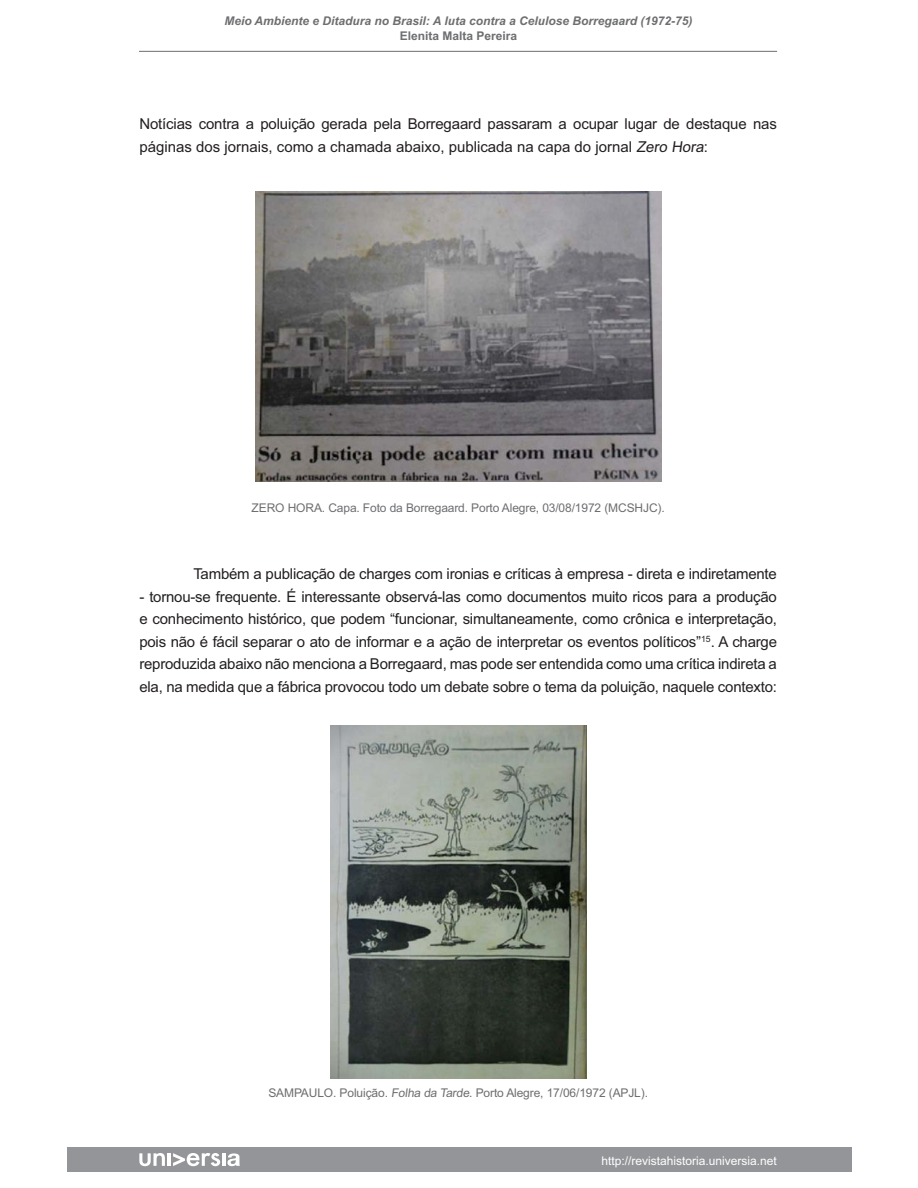
<style>
.page{position:relative;width:918px;height:1188px;background:#fff}
.page>*{position:absolute;margin:0;border:0;box-sizing:border-box;transform-origin:0 0}
.t1{font:15px/22.5px "Arial";letter-spacing:-.01em;color:#231f20}
.t2{font:12px "Arial";letter-spacing:-.01em;color:#6d6e70}
.t3{font:italic 700 12px "Arial";color:#6d6e70}
.t4{font:12px "Arial";color:#fff}
.t5{font:700 12px "Arial";color:#6d6e70}
</style>
<div class="page">
<div style="left:67px;top:1148px;width:784px;height:24px;background:#939598"></div>
<svg style="left:139px;top:1153px;width:101px;height:13px"></svg>
<hr style="left:139px;top:51px;width:638px;height:1px;background:#6d6e70">
<img style="left:256px;top:192px;width:405px;height:290px">
<img style="left:331px;top:725px;width:255px;height:354px">
<p class="t3" style="left:224px;top:17px;width:470px">Meio Ambiente e Ditadura no Brasil: A luta contra a Celulose Borregaard (1972-75)</p>
<p class="t5" style="left:400px;top:32px;width:119px">Elenita Malta Pereira</p>
<p class="t1" style="left:139px;top:114px;width:639px">Notícias contra a poluição gerada pela Borregaard passaram a ocupar lugar de destaque nas páginas dos jornais, como a chamada abaixo, publicada na capa do jornal Zero Hora:</p>
<p class="t2" style="left:252px;top:503px;width:415px">ZERO HORA. Capa. Foto da Borregaard. Porto Alegre, 03/08/1972 (MCSHJC).</p>
<p class="t1" style="left:193px;top:564px;width:585px">Também a publicação de charges com ironias e críticas à empresa - direta e indiretamente</p>
<p class="t1" style="left:139px;top:587px;width:639px;text-align:justify">- tornou-se frequente. É interessante observá-las como documentos muito ricos para a produção e conhecimento histórico, que podem “funcionar, simultaneamente, como crônica e interpretação, pois não é fácil separar o ato de informar e a ação de interpretar os eventos políticos”<sup>15</sup>. A charge reproduzida abaixo não menciona a Borregaard, mas pode ser entendida como uma crítica indireta a ela, na medida que a fábrica provocou todo um debate sobre o tema da poluição, naquele contexto:</p>
<p class="t2" style="left:268px;top:1088px;width:381px">SAMPAULO. Poluição. Folha da Tarde. Porto Alegre, 17/06/1972 (APJL).</p>
<p class="t4" style="left:602px;top:1156px;width:177px">http://revistahistoria.universia.net</p>
</div>
